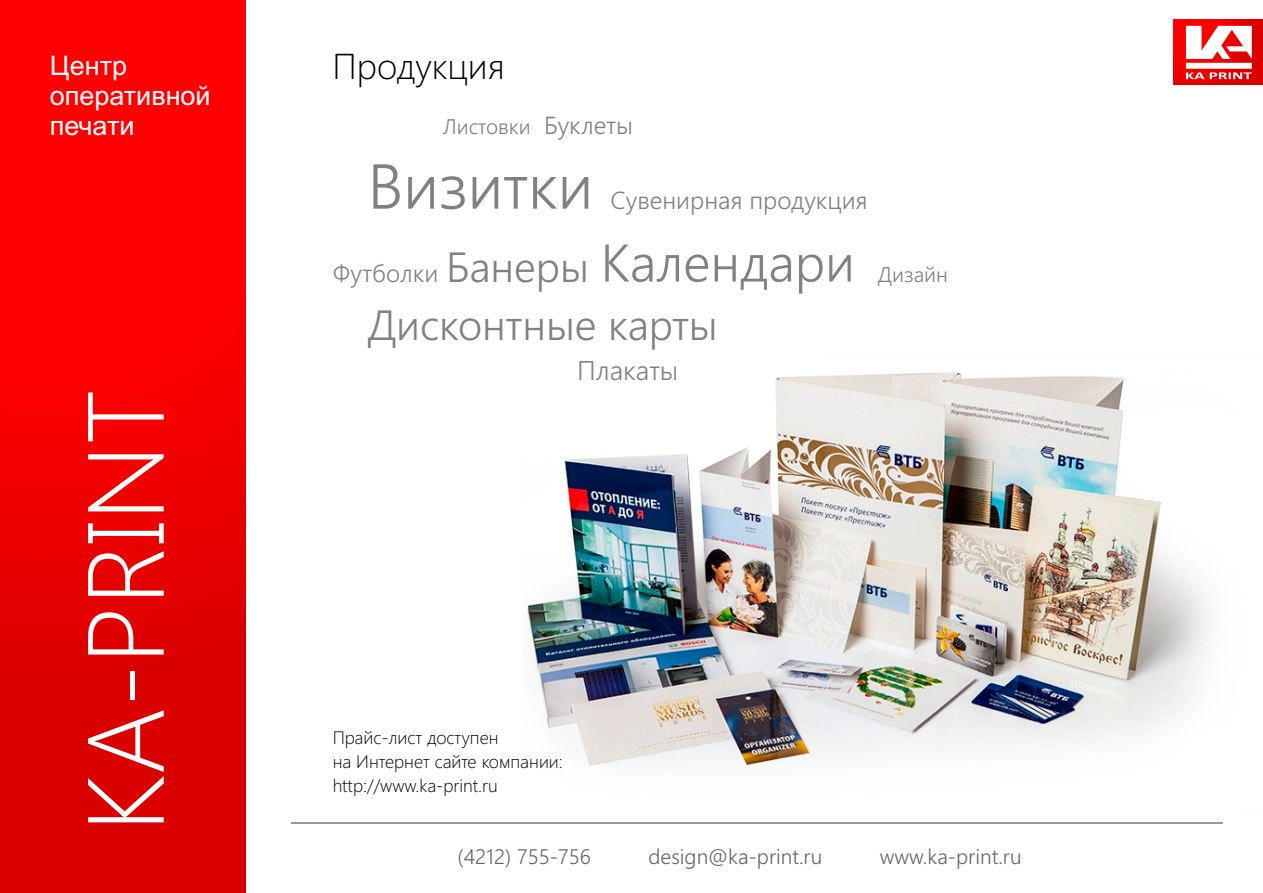
<style>
.page{position:relative;width:1263px;height:893px;background:#fff}
.page>*{position:absolute;margin:0;border:0;box-sizing:border-box;transform-origin:0 0}
.t1{font:300 108px "Segoe UI";color:#fff}
.t2{font:300 63.3px "Segoe UI";color:#818181}
.t3{font:300 52.8px "Segoe UI";color:#818181}
.t4{font:300 42.15px "Segoe UI";color:#818181}
.t5{font:300 36px "Segoe UI";color:#000}
.t6{font:27px/30.2px "Arial";color:#fff}
.t7{font:300 27px "Segoe UI";color:#818181}
.t8{font:300 24.6px "Segoe UI";color:#818181}
.t9{font:300 21.15px "Segoe UI";color:#818181}
.t10{font:300 21px "Segoe UI";color:#666}
.t11{font:300 18px/24px "Segoe UI";color:#000}
.s1{font-size:24.6px}
.s2{font-size:42.15px}
.s3{font-size:21.15px}
</style>
<div class="page">
<svg style="left:1173px;top:19px;width:90px;height:66px;background:#ea0101"></svg>
<svg style="left:1186px;top:26px;width:66px;height:53px"></svg>
<div style="left:0;top:0;width:246px;height:893px;background:linear-gradient(to bottom,#f00,#d50000)"></div>
<hr style="left:291px;top:822px;width:931px;height:1px;background:#9a9a9a">
<img style="left:527px;top:372px;width:682px;height:394px">
<h3 class="t6" style="left:50px;top:53px;width:162px">Центр оперативной печати</h3>
<h1 class="t1" style="left:85px;top:832px;width:444px;rotate:-90deg">KA-PRINT</h1>
<h3 class="t5" style="left:333px;top:53px;width:174px">Продукция</h3>
<p class="t9" style="left:443px;top:119px;width:192px">Листовки <span class="s1">Буклеты</span></p>
<h2 class="t2" style="left:368px;top:163px;width:227px">Визитки</h2>
<h3 class="t8" style="left:611px;top:191px;width:259px">Сувенирная продукция</h3>
<h3 class="t3" style="left:333px;top:243px;width:616px"><span class="s1">Футболки</span> <span class="s2">Банеры</span> Календари <span class="s3">Дизайн</span></h3>
<h3 class="t4" style="left:368px;top:310px;width:351px">Дисконтные карты</h3>
<h3 class="t7" style="left:577px;top:360px;width:103px">Плакаты</h3>
<p class="t11" style="left:333px;top:727px;width:232px">Прайс-лист доступен<br>на Интернет сайте компании: http://www.ka-print.ru</p>
<p class="t10" style="left:458px;top:848px;width:135px">(4212) 755-756</p>
<p class="t10" style="left:648px;top:848px;width:175px">design@ka-print.ru</p>
<p class="t10" style="left:880px;top:848px;width:143px">www.ka-print.ru</p>
</div>
